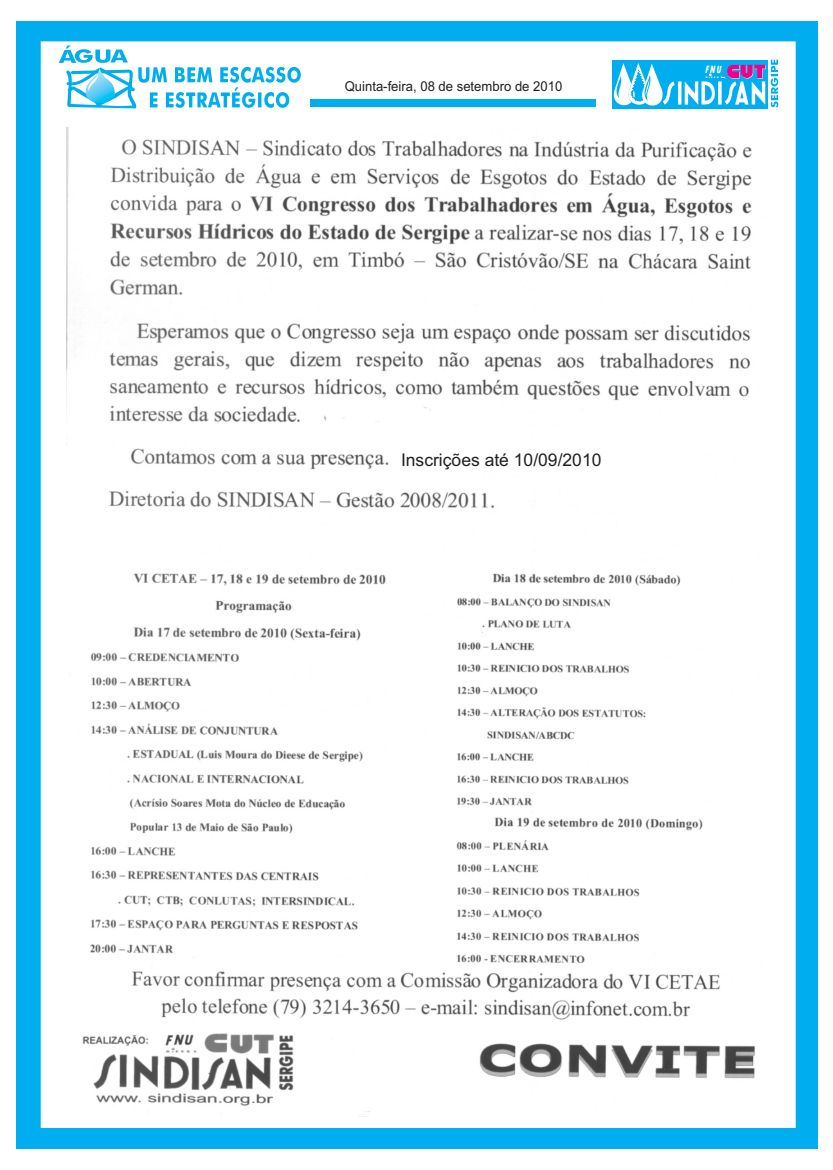
<style>
.page{position:relative;width:833px;height:1170px;background:#fff}
.page>*{position:absolute;margin:0;border:0;box-sizing:border-box;transform-origin:0 0}
.t1{font:17.5px "Arial";color:#231f20}
.t2{font:13.62px "Arial";color:#231f20;scale:.96 1}
.t3{font:italic 800 condensed 11.12px "Tw Cen";color:#fff;scale:.81 1}
.t4{font:1.75px "Impact";color:#fff;scale:1.97 1}
.t5{font:1.75px "Impact";color:#fff;scale:1.96 1}
.s1{font-size:10.88px}
</style>
<div class="page">
<div style="left:16px;top:21px;width:801px;height:1127px;background:#00aeef"></div>
<div style="left:40px;top:41px;width:756px;height:1086px;background:#fff"></div>
<div style="left:612px;top:60px;width:155px;height:48px;background:#00aeef"></div>
<hr style="left:678px;top:81px;width:3px;height:24px;background:#fff">
<hr style="left:718px;top:81px;width:3px;height:24px;background:#fff">
<svg style="left:684px;top:74px;width:31px;height:31px"></svg>
<svg style="left:721px;top:60px;width:57px;height:48px"></svg>
<div style="left:310px;top:99px;width:286px;height:8px;background:#00aeef"></div>
<svg style="left:610px;top:63px;width:64px;height:49px"></svg>
<svg style="left:59px;top:45px;width:242px;height:63px"></svg>
<img style="left:67px;top:128px;width:699px;height:988px">
<p class="t2" style="left:345px;top:81px;width:228px">Quinta-feira, 08 de setembro de 2010</p>
<p class="t3" style="left:704px;top:65px;width:24px">FN<span class="s1">U</span></p>
<p class="t5" style="left:705px;top:77px;width:2px">D</p>
<p class="t4" style="left:711px;top:77px;width:7px">EES E</p>
<p class="t1" style="left:401px;top:453px;width:202px">Inscrições até 10/09/2010</p>
</div>
